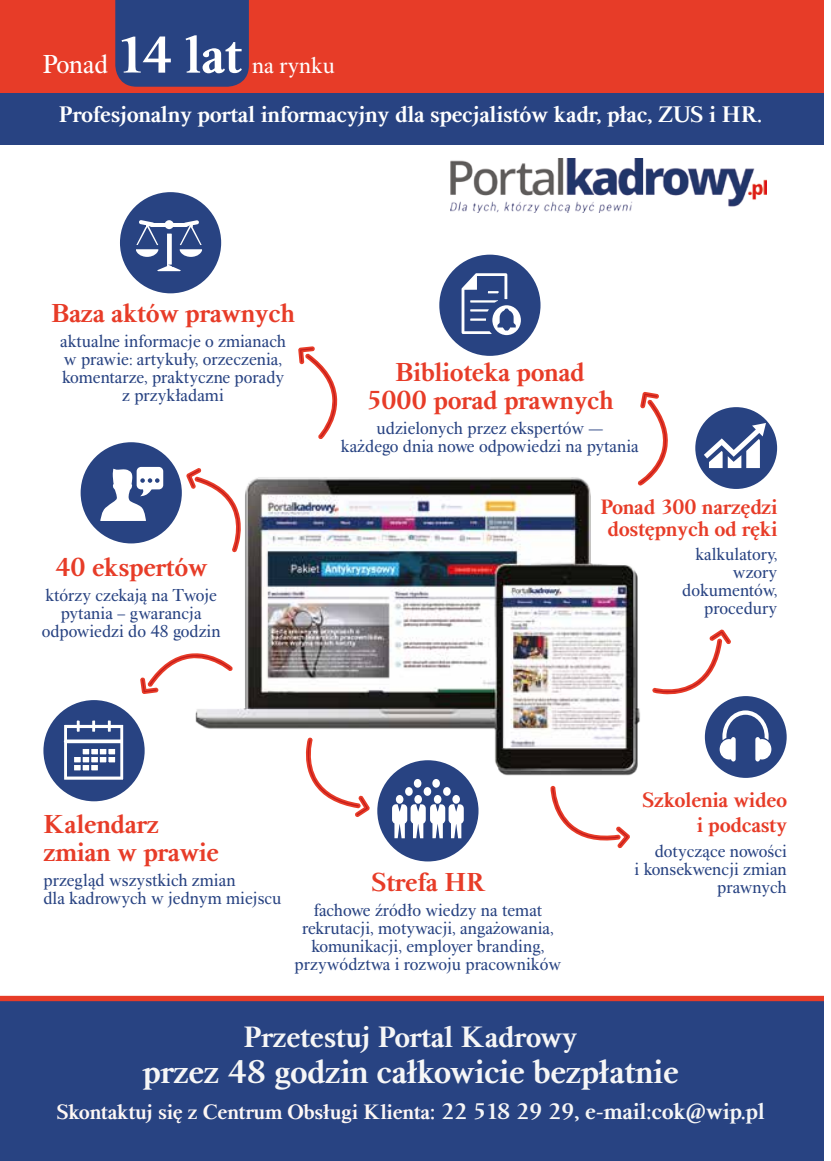
<style>
.page{position:relative;width:831px;height:1161px;background:#fff}
.page>*{position:absolute;margin:0;border:0;box-sizing:border-box;transform-origin:0 0}
.t1{font:700 33.95px "EFN Alpha";color:#f6f6f6}
.t2{font:700 30.28px "EFN Alpha";color:#f6f6f6}
.t3{font:700 26.78px/28.5px "EFN Alpha";color:#e73c28;text-align:center}
.t4{font:26.78px "EFN Alpha";letter-spacing:-.005em;color:#fff}
.t5{font:700 23.28px "EFN Alpha";color:#fff}
.t6{font:23.28px "EFN Alpha";color:#fff}
.t7{font:700 21.35px "EFN Alpha";color:#fef7f4}
.t8{font:700 21.35px/21.3px "EFN Alpha";color:#e73c28;text-align:center}
.t9{font:17.85px/17.8px "EFN Alpha";color:#284382;text-align:center}
.s1{font-weight:700;font-size:53.55px}
.s2{font-size:23.28px}
.s3{font-size:23.28px;color:#f6f6f6}
</style>
<div class="page">
<div style="left:0;top:0;width:823px;height:94px;background:#e73c28"></div>
<div style="left:0;top:93px;width:823px;height:51px;background:#284382"></div>
<div style="left:115px;top:0;width:134px;height:87px;background:#284382"></div>
<div style="left:0;top:999px;width:823px;height:162px;background:#284382"></div>
<img style="left:195px;top:477px;width:445px;height:341px">
<div style="left:120px;top:192px;width:101px;height:101px;background:#284382;border-radius:50%"></div>
<div style="left:81px;top:442px;width:101px;height:101px;background:#284382;border-radius:50%"></div>
<svg style="left:652px;top:629px;width:79px;height:66px"></svg>
<div style="left:0;top:996px;width:823px;height:5px;background:#e73c28"></div>
<img style="left:450px;top:159px;width:316px;height:53px">
<div style="left:705px;top:696px;width:82px;height:82px;background:#284382;border-radius:50%"></div>
<svg style="left:298px;top:346px;width:40px;height:93px"></svg>
<svg style="left:550px;top:785px;width:82px;height:64px"></svg>
<svg style="left:304px;top:737px;width:67px;height:81px"></svg>
<svg style="left:140px;top:651px;width:94px;height:44px"></svg>
<svg style="left:186px;top:468px;width:58px;height:85px"></svg>
<svg style="left:136px;top:220px;width:66px;height:52px"></svg>
<div style="left:377px;top:760px;width:101px;height:101px;background:#284382;border-radius:50%"></div>
<div style="left:396px;top:795px;width:7px;height:9px;background:#fff;border-radius:50%"></div>
<div style="left:414px;top:795px;width:8px;height:9px;background:#fff;border-radius:50%"></div>
<div style="left:434px;top:795px;width:7px;height:9px;background:#fff;border-radius:50%"></div>
<svg style="left:392px;top:804px;width:72px;height:34px"></svg>
<div style="left:452px;top:795px;width:8px;height:9px;background:#fff;border-radius:50%"></div>
<div style="left:405px;top:787px;width:8px;height:9px;background:#fff;border-radius:50%"></div>
<div style="left:424px;top:787px;width:7px;height:9px;background:#fff;border-radius:50%"></div>
<div style="left:443px;top:787px;width:8px;height:9px;background:#fff;border-radius:50%"></div>
<div style="left:414px;top:779px;width:7px;height:9px;background:#fff;border-radius:50%"></div>
<div style="left:432px;top:779px;width:8px;height:9px;background:#fff;border-radius:50%"></div>
<div style="left:43px;top:700px;width:102px;height:101px;background:#284382;border-radius:50%"></div>
<svg style="left:63px;top:720px;width:61px;height:60px"></svg>
<div style="left:82px;top:748px;width:8px;height:7px;background:#fff"></div>
<div style="left:81px;top:747px;width:10px;height:9px;border:2px solid #284382"></div>
<div style="left:90px;top:748px;width:9px;height:7px;background:#fff"></div>
<div style="left:90px;top:747px;width:10px;height:9px;border:2px solid #284382"></div>
<div style="left:99px;top:748px;width:8px;height:7px;background:#fff"></div>
<div style="left:98px;top:747px;width:10px;height:9px;border:2px solid #284382"></div>
<div style="left:108px;top:748px;width:8px;height:7px;background:#fff"></div>
<div style="left:107px;top:747px;width:10px;height:9px;border:2px solid #284382"></div>
<div style="left:73px;top:756px;width:9px;height:7px;background:#fff"></div>
<div style="left:72px;top:755px;width:11px;height:9px;border:2px solid #284382"></div>
<div style="left:82px;top:756px;width:8px;height:7px;background:#fff"></div>
<div style="left:81px;top:755px;width:10px;height:9px;border:2px solid #284382"></div>
<div style="left:90px;top:756px;width:9px;height:7px;background:#fff"></div>
<div style="left:89px;top:755px;width:11px;height:9px;border:2px solid #284382"></div>
<div style="left:99px;top:756px;width:8px;height:7px;background:#fff"></div>
<div style="left:98px;top:755px;width:10px;height:9px;border:2px solid #284382"></div>
<div style="left:108px;top:756px;width:8px;height:7px;background:#fff"></div>
<div style="left:107px;top:755px;width:10px;height:9px;border:2px solid #284382"></div>
<div style="left:73px;top:764px;width:9px;height:7px;background:#fff"></div>
<div style="left:72px;top:763px;width:11px;height:9px;border:2px solid #284382"></div>
<div style="left:82px;top:764px;width:8px;height:7px;background:#fff"></div>
<div style="left:81px;top:763px;width:10px;height:9px;border:2px solid #284382"></div>
<div style="left:90px;top:764px;width:9px;height:7px;background:#fff"></div>
<div style="left:89px;top:763px;width:11px;height:9px;border:2px solid #284382"></div>
<svg style="left:100px;top:467px;width:63px;height:54px"></svg>
<div style="left:439px;top:255px;width:101px;height:101px;background:#284382;border-radius:50%"></div>
<svg style="left:461px;top:273px;width:60px;height:63px"></svg>
<svg style="left:720px;top:710px;width:51px;height:51px"></svg>
<div style="left:695px;top:407px;width:82px;height:82px;background:#284382;border-radius:50%"></div>
<svg style="left:704px;top:423px;width:62px;height:45px"></svg>
<svg style="left:636px;top:391px;width:32px;height:96px"></svg>
<h3 class="t4" style="left:43px;top:48px;width:200px">Ponad <span class="s1">14 lat</span></h3>
<h3 class="t6" style="left:252px;top:51px;width:84px">na rynku</h3>
<h3 class="t5" style="left:59px;top:100px;width:705px">Profesjonalny portal informacyjny dla specjalistów kadr, płac, ZUS i HR.</h3>
<h3 class="t3" style="left:51px;top:300px;width:245px">Baza aktów prawnych</h3>
<p class="t9" style="left:60px;top:333px;width:227px">aktualne informacje o zmianach w prawie: artykuły, orzeczenia, komentarze, praktyczne porady z przykładami</p>
<h3 class="t3" style="left:55px;top:554px;width:153px">40 ekspertów</h3>
<p class="t9" style="left:42px;top:587px;width:180px">którzy czekają na Twoje pytania – gwarancja odpowiedzi do 48 godzin</p>
<h3 class="t3" style="left:366px;top:358px;width:249px">Biblioteka ponad<br>5000 porad prawnych</h3>
<p class="t9" style="left:341px;top:420px;width:299px">udzielonych przez ekspertów —<br>każdego dnia nowe odpowiedzi na pytania</p>
<p class="t8" style="left:600px;top:497px;width:178px">Ponad 300 narzędzi dostępnych od ręki</p>
<p class="t9" style="left:682px;top:546px;width:97px;text-align:right">kalkulatory, wzory dokumentów, procedury</p>
<h3 class="t3" style="left:43px;top:810px;width:177px;text-align:left">Kalendarz zmian w prawie</h3>
<p class="t9" style="left:43px;top:872px;width:240px;text-align:left">przegląd wszystkich zmian<br>dla kadrowych w jednym miejscu</p>
<h3 class="t3" style="left:371px;top:869px;width:116px">Strefa HR</h3>
<p class="t9" style="left:295px;top:902px;width:268px">fachowe źródło wiedzy na temat rekrutacji, motywacji, angażowania, komunikacji, employer branding, przywództwa i rozwoju pracowników</p>
<p class="t8" style="left:642px;top:788px;width:146px;line-height:25px;text-align:right">Szkolenia wideo i podcasty</p>
<p class="t9" style="left:635px;top:843px;width:154px;text-align:right">dotyczące nowości<br>i konsekwencji zmian prawnych</p>
<h2 class="t2" style="left:243px;top:1019px;width:335px">Przetestuj Portal Kadrowy</h2>
<h1 class="t1" style="left:142px;top:1052px;width:538px">przez 48 godzin całkowicie bezpłatnie</h1>
<p class="t7" style="left:56px;top:1099px;width:710px">Skontaktuj się z Centrum Obsługi Klienta<span class="s2">:</span> <span class="s3">22 518 29 29, e-mail:cok@wip.pl</span></p>
</div>
